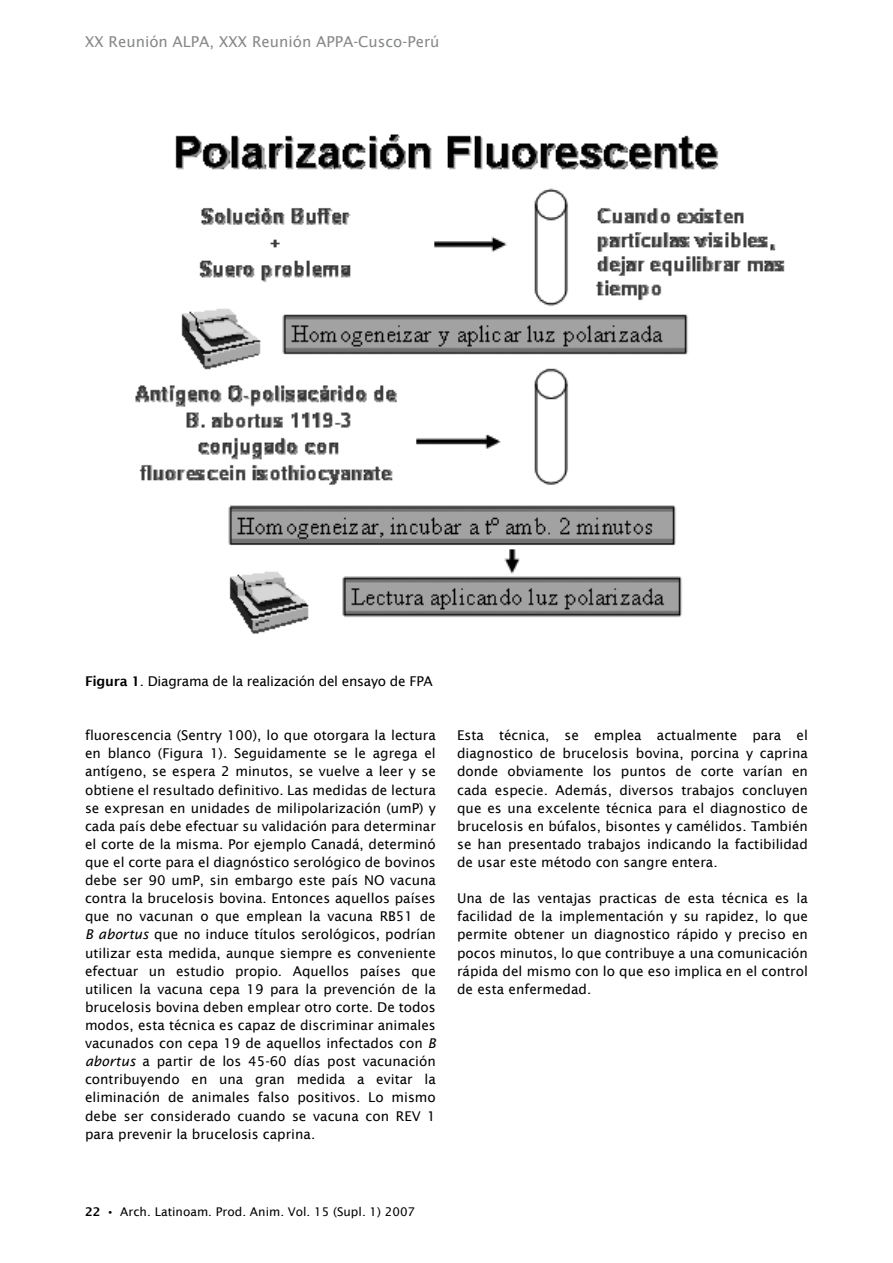
<style>
.page{position:relative;width:893px;height:1263px;background:#fff}
.page>*{position:absolute;margin:0;border:0;box-sizing:border-box;transform-origin:0 0}
.t1{font:15px "Lucida Sans";color:#878889}
.t2{font:13.5px/18.1px "Lucida Sans";color:#000;text-align:justify}
.t3{font:13.5px "Lucida Sans";letter-spacing:-.02em;color:#000}
.t4{font:12px "Lucida Sans";color:#000}
.s1{font-weight:600}
.s2{font-style:italic}
.s3{font-size:19.5px}
</style>
<div class="page">
<img style="left:135px;top:134px;width:650px;height:500px">
<p class="t1" style="left:85px;top:33px;width:356px">XX Reunión ALPA, XXX Reunión APPA-Cusco-Perú</p>
<p class="t3" style="left:85px;top:673px;width:349px"><span class="s1">Figura 1</span>. Diagrama de la realización del ensayo de FPA</p>
<p class="t2" style="left:85px;top:726px;width:352px">fluorescencia (Sentry 100), lo que otorgara la lectura en blanco (Figura 1). Seguidamente se le agrega el antígeno, se espera 2 minutos, se vuelve a leer y se obtiene el resultado definitivo. Las medidas de lectura se expresan en unidades de milipolarización (umP) y cada país debe efectuar su validación para determinar el corte de la misma. Por ejemplo Canadá, determinó que el corte para el diagnóstico serológico de bovinos debe ser 90 umP, sin embargo este país NO vacuna contra la brucelosis bovina. Entonces aquellos países que no vacunan o que emplean la vacuna RB51 de <span class="s2">B abortus</span> que no induce títulos serológicos, podrían utilizar esta medida, aunque siempre es conveniente efectuar un estudio propio. Aquellos países que utilicen la vacuna cepa 19 para la prevención de la brucelosis bovina deben emplear otro corte. De todos modos, esta técnica es capaz de discriminar animales vacunados con cepa 19 de aquellos infectados con <span class="s2">B abortus</span> a partir de los 45-60 días post vacunación contribuyendo en una gran medida a evitar la eliminación de animales falso positivos. Lo mismo debe ser considerado cuando se vacuna con REV 1 para prevenir la brucelosis caprina.</p>
<p class="t2" style="left:457px;top:726px;width:352px">Esta técnica, se emplea actualmente para el diagnostico de brucelosis bovina, porcina y caprina donde obviamente los puntos de corte varían en cada especie. Además, diversos trabajos concluyen que es una excelente técnica para el diagnostico de brucelosis en búfalos, bisontes y camélidos. También se han presentado trabajos indicando la factibilidad de usar este método con sangre entera.</p>
<p class="t2" style="left:457px;top:889px;width:352px">Una de las ventajas practicas de esta técnica es la facilidad de la implementación y su rapidez, lo que permite obtener un diagnostico rápido y preciso en pocos minutos, lo que contribuye a una comunicación rápida del mismo con lo que eso implica en el control de esta enfermedad.</p>
<p class="t4" style="left:85px;top:1205px;width:332px"><span class="s1">22</span> <span class="s3">•</span> Arch. Latinoam. Prod. Anim. Vol. 15 (Supl. 1) 2007</p>
</div>
